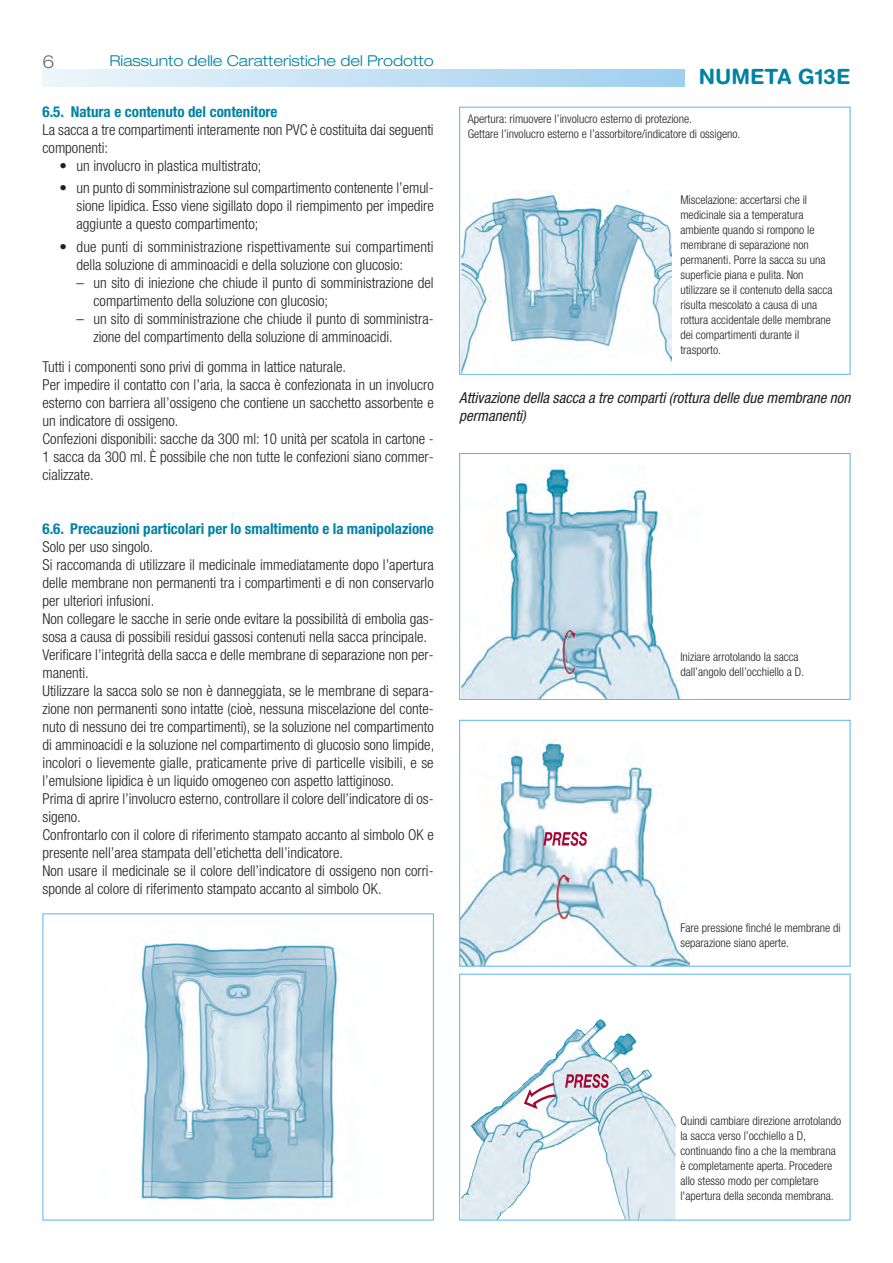
<style>
.page{position:relative;width:893px;height:1263px;background:#fff}
.page>*{position:absolute;margin:0;border:0;box-sizing:border-box;transform-origin:0 0}
.t1{font:700 21px "Helvetica Rounded LT Std";color:#0082a4}
.t2{font:300 expanded 18px "Helvetica Neue LT Std";color:#6c7075}
.t3{font:300 condensed 15px/18px "Helvetica Neue LT Std";color:#231f20}
.t4{font:700 condensed 15px "Helvetica Neue LT Std";color:#0082a4}
.t5{font:italic condensed 15px/18px "Helvetica Neue LT Std";color:#231f20}
.t6{font:300 expanded 15px "Helvetica Neue LT Std";color:#0082a4}
.t7{font:300 condensed 12px/15px "Helvetica Neue LT Std";color:#231f20}
</style>
<div class="page">
<div style="left:43px;top:69px;width:642px;height:17px;background:linear-gradient(to right,#ecf5fb,#9ecfef)"></div>
<div style="left:459px;top:107px;width:391px;height:268px;border:1px solid #58b7e7"></div>
<img style="left:461px;top:192px;width:210px;height:182px">
<div style="left:459px;top:453px;width:391px;height:247px;border:1px solid #58b7e7"></div>
<img style="left:461px;top:466px;width:240px;height:233px">
<div style="left:43px;top:913px;width:391px;height:307px;border:1px solid #58b7e7"></div>
<img style="left:141px;top:942px;width:197px;height:258px">
<img style="left:461px;top:739px;width:228px;height:225px">
<div style="left:459px;top:720px;width:391px;height:246px;border:1px solid #58b7e7"></div>
<svg style="left:543px;top:832px;width:44px;height:14px"></svg>
<img style="left:590px;top:1020px;width:85px;height:198px">
<div style="left:459px;top:974px;width:391px;height:246px;border:1px solid #58b7e7"></div>
<svg style="left:519px;top:1068px;width:90px;height:54px"></svg>
<img style="left:556px;top:874px;width:14px;height:46px">
<img style="left:562px;top:630px;width:14px;height:45px">
<p class="t2" style="left:43px;top:51px;width:14px">6</p>
<p class="t6" style="left:110px;top:52px;width:326px">Riassunto delle Caratteristiche del Prodotto</p>
<p class="t4" style="left:43px;top:106px;width:236px">6.5. Natura e contenuto del contenitore</p>
<p class="t3" style="left:43px;top:122px;width:393px">La sacca a tre compartimenti interamente non PVC è costituita dai seguenti componenti:</p>
<p class="t3" style="left:60px;top:158px;width:203px">• un involucro in plastica multistrato;</p>
<p class="t3" style="left:77px;top:180px;width:359px;text-align:justify;text-indent:-17px">• un punto di somministrazione sul compartimento contenente l’emul&shy;sione lipidica. Esso viene sigillato dopo il riempimento per impedire aggiunte a questo compartimento;</p>
<p class="t3" style="left:77px;top:239px;width:359px;text-indent:-17px">• due punti di somministrazione rispettivamente sui compartimenti della soluzione di amminoacidi e della soluzione con glucosio:</p>
<p class="t3" style="left:94px;top:275px;width:342px;text-indent:-17px">– un sito di iniezione che chiude il punto di somministrazione del compartimento della soluzione con glucosio;</p>
<p class="t3" style="left:94px;top:311px;width:342px;text-indent:-17px">– un sito di somministrazione che chiude il punto di somministra&shy;zione del compartimento della soluzione di amminoacidi.</p>
<p class="t3" style="left:43px;top:359px;width:393px">Tutti i componenti sono privi di gomma in lattice naturale.<br>Per impedire il contatto con l’aria, la sacca è confezionata in un involucro esterno con barriera all’ossigeno che contiene un sacchetto assorbente e un indicatore di ossigeno.<br>Confezioni disponibili: sacche da 300 ml: 10 unità per scatola in cartone - 1 sacca da 300 ml. È possibile che non tutte le confezioni siano commer&shy;cializzate.</p>
<p class="t4" style="left:43px;top:523px;width:393px">6.6. Precauzioni particolari per lo smaltimento e la manipolazione</p>
<p class="t3" style="left:43px;top:539px;width:393px">Solo per uso singolo.<br>Si raccomanda di utilizzare il medicinale immediatamente dopo l’apertura delle membrane non permanenti tra i compartimenti e di non conservarlo per ulteriori infusioni.<br>Non collegare le sacche in serie onde evitare la possibilità di embolia gas&shy;sosa a causa di possibili residui gassosi contenuti nella sacca principale.<br>Verificare l’integrità della sacca e delle membrane di separazione non per&shy;manenti.<br>Utilizzare la sacca solo se non è danneggiata, se le membrane di separa&shy;zione non permanenti sono intatte (cioè, nessuna miscelazione del conte&shy;nuto di nessuno dei tre compartimenti), se la soluzione nel compartimento di amminoacidi e la soluzione nel compartimento di glucosio sono limpide, incolori o lievemente gialle, praticamente prive di particelle visibili, e se l’emulsione lipidica è un liquido omogeneo con aspetto lattiginoso.<br>Prima di aprire l’involucro esterno, controllare il colore dell’indicatore di os&shy;sigeno.<br>Confrontarlo con il colore di riferimento stampato accanto al simbolo OK e presente nell’area stampata dell’etichetta dell’indicatore.<br>Non usare il medicinale se il colore dell’indicatore di ossigeno non corri&shy;sponde al colore di riferimento stampato accanto al simbolo OK.</p>
<h1 class="t1" style="left:699px;top:64px;width:153px">NUMETA G13E</h1>
<p class="t7" style="left:468px;top:112px;width:274px">Apertura: rimuovere l’involucro esterno di protezione.<br>Gettare l’involucro esterno e l’assorbitore/indicatore di ossigeno.</p>
<p class="t7" style="left:680px;top:193px;width:154px">Miscelazione: accertarsi che il medicinale sia a temperatura ambiente quando si rompono le membrane di separazione non permanenti. Porre la sacca su una superficie piana e pulita. Non utilizzare se il contenuto della sacca risulta mescolato a causa di una rottura accidentale delle membrane dei compartimenti durante il trasporto.</p>
<p class="t5" style="left:459px;top:390px;width:393px">Attivazione della sacca a tre comparti (rottura delle due membrane non permanenti)</p>
<p class="t7" style="left:680px;top:650px;width:125px">Iniziare arrotolando la sacca dall’angolo dell’occhiello a D.</p>
<p class="t7" style="left:680px;top:921px;width:162px">Fare pressione finché le membrane di separazione siano aperte.</p>
<p class="t7" style="left:680px;top:1114px;width:162px">Quindi cambiare direzione arrotolando la sacca verso l’occhiello a D, continuando fino a che la membrana è completamente aperta. Procedere allo stesso modo per completare l'apertura della seconda membrana.</p>
</div>
